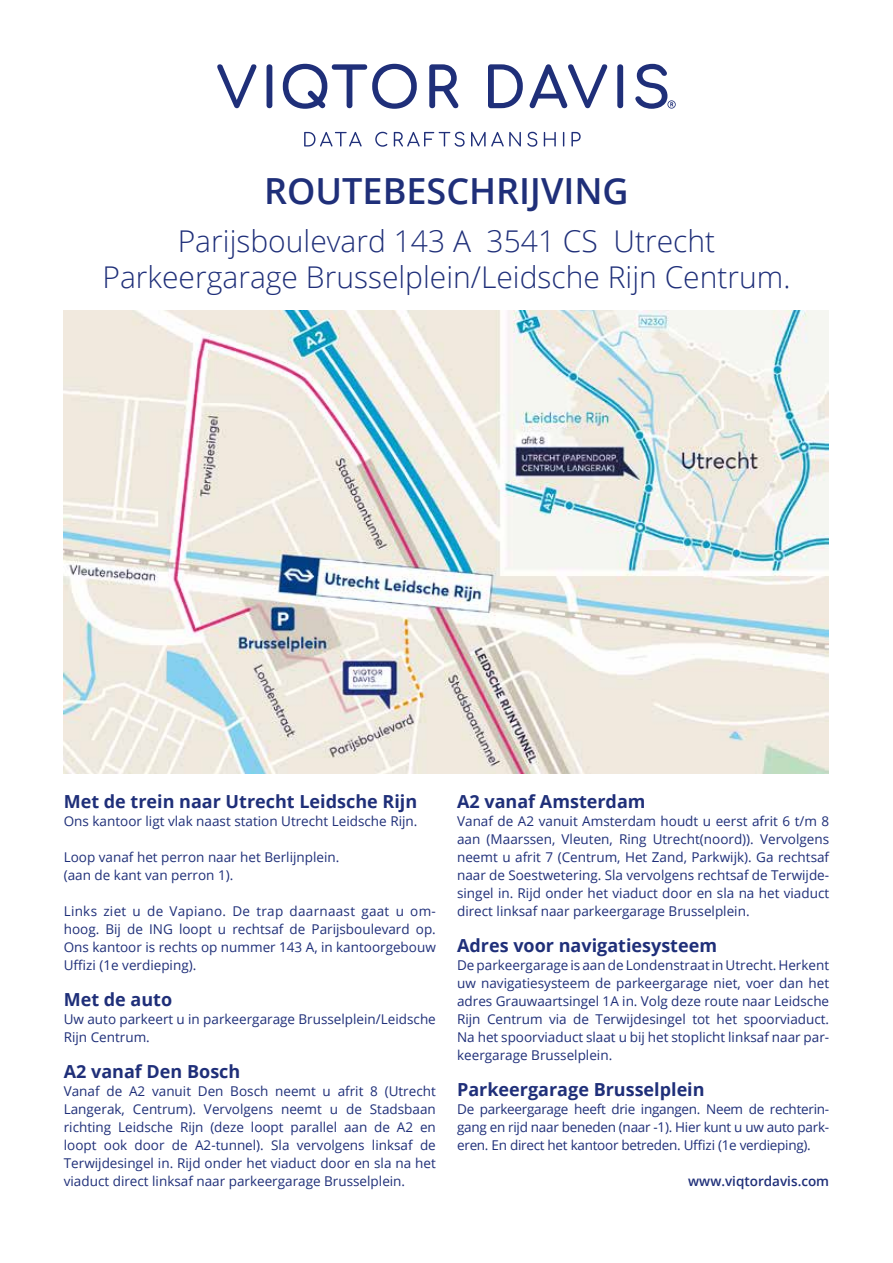
<style>
.page{position:relative;width:893px;height:1263px;background:#fff}
.page>*{position:absolute;margin:0;border:0;box-sizing:border-box;transform-origin:0 0}
.t1{font:600 36px "Open Sans";color:#1f2f79}
.t2{font:300 30px/36px "Open Sans";color:#1f2f79;text-align:center}
.t3{font:700 18px "Open Sans";color:#1f2f79}
.t4{font:13.5px/18px "Open Sans";color:#1f2f79;text-align:justify}
.t5{font:600 13.5px "Open Sans";color:#1f2f79}
</style>
<div class="page">
<img style="left:64px;top:310px;width:764px;height:464px">
<svg style="left:217px;top:64px;width:39px;height:44px"></svg>
<svg style="left:267px;top:64px;width:5px;height:44px"></svg>
<svg style="left:283px;top:64px;width:134px;height:45px"></svg>
<svg style="left:429px;top:64px;width:29px;height:44px"></svg>
<svg style="left:488px;top:64px;width:35px;height:44px"></svg>
<svg style="left:530px;top:64px;width:77px;height:44px"></svg>
<svg style="left:617px;top:64px;width:6px;height:44px"></svg>
<svg style="left:304px;top:132px;width:58px;height:15px"></svg>
<svg style="left:375px;top:132px;width:12px;height:15px"></svg>
<svg style="left:394px;top:132px;width:71px;height:15px"></svg>
<svg style="left:471px;top:132px;width:50px;height:15px"></svg>
<svg style="left:527px;top:132px;width:10px;height:15px"></svg>
<svg style="left:544px;top:132px;width:12px;height:15px"></svg>
<svg style="left:563px;top:132px;width:1px;height:15px"></svg>
<svg style="left:571px;top:132px;width:10px;height:15px"></svg>
<svg style="left:635px;top:64px;width:41px;height:45px"></svg>
<h1 class="t1" style="left:264px;top:166px;width:366px">ROUTEBESCHRIJVING</h1>
<h2 class="t2" style="left:102px;top:222px;width:689px">Parijsboulevard 143 A 3541 CS Utrecht<br>Parkeergarage Brusselplein/Leidsche Rijn Centrum.</h2>
<h3 class="t3" style="left:64px;top:789px;width:355px">Met de trein naar Utrecht Leidsche Rijn</h3>
<p class="t4" style="left:64px;top:812px;width:355px">Ons kantoor ligt vlak naast station Utrecht Leidsche Rijn.</p>
<p class="t4" style="left:64px;top:848px;width:277px">Loop vanaf het perron naar het Berlijnplein. (aan de kant van perron 1).</p>
<p class="t4" style="left:64px;top:902px;width:374px">Links ziet u de Vapiano. De trap daarnaast gaat u om&shy;hoog. Bij de ING loopt u rechtsaf de Parijsboulevard op.<br>Ons kantoor is rechts op nummer 143 A, in kantoorgebouw Uffizi (1e verdieping).</p>
<h3 class="t3" style="left:64px;top:987px;width:110px">Met de auto</h3>
<p class="t4" style="left:64px;top:1010px;width:374px">Uw auto parkeert u in parkeergarage Brusselplein/Leidsche<br>Rijn Centrum.</p>
<h3 class="t3" style="left:64px;top:1059px;width:178px">A2 vanaf Den Bosch</h3>
<p class="t4" style="left:64px;top:1082px;width:374px">Vanaf de A2 vanuit Den Bosch neemt u afrit 8 (Utrecht Langerak, Centrum). Vervolgens neemt u de Stadsbaan richting Leidsche Rijn (deze loopt parallel aan de A2 en loopt ook door de A2-tunnel). Sla vervolgens linksaf de Terwijdesingel in. Rijd onder het viaduct door en sla na het viaduct direct linksaf naar parkeergarage Brusselplein.</p>
<h3 class="t3" style="left:457px;top:789px;width:190px">A2 vanaf Amsterdam</h3>
<p class="t4" style="left:457px;top:812px;width:374px">Vanaf de A2 vanuit Amsterdam houdt u eerst afrit 6 t/m 8 aan (Maarssen, Vleuten, Ring Utrecht(noord)). Vervolgens neemt u afrit 7 (Centrum, Het Zand, Parkwijk). Ga rechtsaf naar de Soestwetering. Sla vervolgens rechtsaf de Terwijde&shy;singel in. Rijd onder het viaduct door en sla na het viaduct direct linksaf naar parkeergarage Brusselplein.</p>
<h3 class="t3" style="left:457px;top:933px;width:261px">Adres voor navigatiesysteem</h3>
<p class="t4" style="left:457px;top:956px;width:374px">De parkeergarage is aan de Londenstraat in Utrecht. Herkent uw navigatiesysteem de parkeergarage niet, voer dan het adres Grauwaartsingel 1A in. Volg deze route naar Leidsche Rijn Centrum via de Terwijdesingel tot het spoorviaduct.<br>Na het spoorviaduct slaat u bij het stoplicht linksaf naar par&shy;keergarage Brusselplein.</p>
<h3 class="t3" style="left:457px;top:1077px;width:249px">Parkeergarage Brusselplein</h3>
<p class="t4" style="left:457px;top:1100px;width:374px">De parkeergarage heeft drie ingangen. Neem de rechterin&shy;gang en rijd naar beneden (naar -1). Hier kunt u uw auto park&shy;eren. En direct het kantoor betreden. Uffizi (1e verdieping).</p>
<p class="t5" style="left:688px;top:1172px;width:142px">www.viqtordavis.com</p>
</div>
